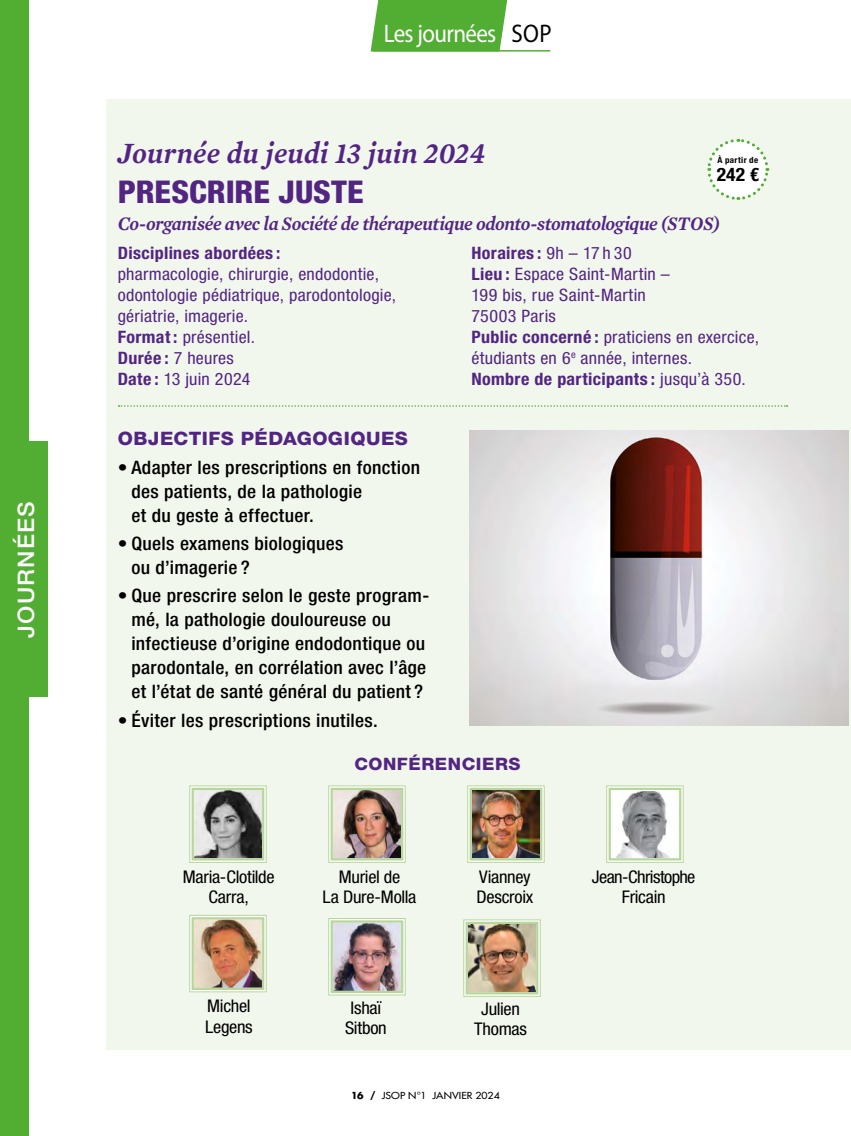
<style>
.page{position:relative;width:851px;height:1136px;background:#fff}
.page>*{position:absolute;margin:0;border:0;box-sizing:border-box;transform-origin:0 0}
.t1{font:800 condensed 31.35px "Helvetica Neue LT Std";color:#522583;scale:1.05 1}
.t2{font:italic 600 30px "Mercury Text G1";color:#522583;scale:.95 1}
.t3{font:25.5px "Myriad Pro";letter-spacing:-.03em;color:#fff;scale:.9 1}
.t4{font:500 22.8px "Helvetica Neue LT Std";letter-spacing:.05em;color:#fff;scale:1.05 1}
.t5{font:italic 600 19.5px "Mercury Text G1";letter-spacing:-.025em;color:#522583;scale:.95 1}
.t6{font:500 condensed 18.6px/24px "Helvetica Neue LT Std";letter-spacing:.015em;color:#000;scale:1.05 1}
.t7{font:800 18.6px "Helvetica Neue LT Std";letter-spacing:.025em;color:#522583;scale:1.05 1}
.t8{font:700 condensed 18.6px "Helvetica Neue LT Std";color:#000;scale:1.05 1}
.t9{font:condensed 17.4px/20.2px "Helvetica Neue LT Std";letter-spacing:-.015em;color:#000;text-align:center;scale:1.05 1}
.t10{font:condensed 17.1px/21px "Helvetica Neue LT Std";letter-spacing:.015em;color:#522583;scale:1.05 1}
.t11{font:700 condensed 17.1px "Helvetica Neue LT Std";letter-spacing:.02em;color:#522583;scale:1.05 1}
.t12{font:800 17.1px "Helvetica Neue LT Std";letter-spacing:.03em;color:#522583;scale:1.05 1}
.t13{font:500 9.45px "Futura Std";letter-spacing:.005em;color:#000;scale:1.11 1}
.t14{font:700 condensed 8.55px "Helvetica Neue LT Std";letter-spacing:.04em;color:#000;scale:1.05 1}
.s1{color:#000}
.s2{font-weight:700}
</style>
<div class="page">
<div style="left:106px;top:99px;width:744px;height:950px;background:#f2f7ed"></div>
<div style="left:370px;top:0;width:137px;height:51px;background:#52ae32"></div>
<hr style="left:373px;top:50px;width:177px;height:2px;background:#52ae32">
<div style="left:0;top:0;width:29px;height:1135px;background:#52ae32"></div>
<div style="left:10px;top:441px;width:38px;height:256px;background:#52ae32"></div>
<svg style="left:118px;top:405px;width:669px;height:2px"></svg>
<svg style="left:707px;top:138px;width:63px;height:62px"></svg>
<img style="left:189px;top:914px;width:78px;height:78px">
<div style="left:191px;top:917px;width:73px;height:72px;border:2px solid #b7d69b"></div>
<svg style="left:606px;top:785px;width:77px;height:78px;background:#c5c7c6"></svg>
<div style="left:608px;top:787px;width:73px;height:73px;border:2px solid #b7d69b"></div>
<img style="left:463px;top:919px;width:78px;height:77px">
<div style="left:465px;top:921px;width:73px;height:73px;border:2px solid #b7d69b"></div>
<img style="left:328px;top:785px;width:78px;height:78px">
<div style="left:330px;top:787px;width:73px;height:73px;border:2px solid #b7d69b"></div>
<svg style="left:189px;top:785px;width:78px;height:78px"></svg>
<div style="left:191px;top:787px;width:73px;height:73px;border:2px solid #b7d69b"></div>
<img style="left:467px;top:785px;width:78px;height:78px">
<div style="left:469px;top:787px;width:73px;height:73px;border:2px solid #b7d69b"></div>
<img style="left:328px;top:918px;width:78px;height:77px">
<div style="left:330px;top:920px;width:73px;height:73px;border:2px solid #b7d69b"></div>
<img style="left:470px;top:430px;width:378px;height:295px">
<p class="t4" style="left:12px;top:637px;width:131px;rotate:-90deg">JOURNÉES</p>
<h3 class="t3" style="left:383px;top:17px;width:188px">Les journées <span class="s1">SOP</span></h3>
<h2 class="t2" style="left:118px;top:131px;width:388px">Journée du jeudi 13 juin 2024</h2>
<h1 class="t1" style="left:118px;top:172px;width:236px">PRESCRIRE JUSTE</h1>
<p class="t5" style="left:118px;top:209px;width:635px">Co-organisée avec la Société de thérapeutique odonto-stomatologique (STOS)</p>
<p class="t14" style="left:717px;top:155px;width:40px">À partir de</p>
<p class="t8" style="left:716px;top:163px;width:42px">242 €</p>
<p class="t11" style="left:118px;top:242px;width:157px">Disciplines abordées :</p>
<p class="t10" style="left:118px;top:263px;width:266px">pharmacologie, chirurgie, endodontie, odontologie pédiatrique, parodontologie, gériatrie, imagerie.<br><span class="s2">Format :</span> présentiel.<br><span class="s2">Durée :</span> 7 heures<br><span class="s2">Date :</span> 13 juin 2024</p>
<p class="t7" style="left:118px;top:427px;width:278px">OBJECTIFS PÉDAGOGIQUES</p>
<p class="t6" style="left:131px;top:455px;width:276px;text-indent:-14px">• Adapter les prescriptions en fonction des patients, de la pathologie<br>et du geste à effectuer.</p>
<p class="t6" style="left:131px;top:531px;width:203px;text-indent:-14px">• Quels examens biologiques ou d’imagerie ?</p>
<p class="t6" style="left:131px;top:583px;width:285px;text-indent:-14px">• Que prescrire selon le geste program&shy;mé, la pathologie douloureuse ou infectieuse d’origine endodontique ou parodontale, en corrélation avec l’âge et l’état de santé général du patient ?</p>
<p class="t6" style="left:118px;top:707px;width:249px">• Éviter les prescriptions inutiles.</p>
<p class="t10" style="left:471px;top:242px;width:275px"><span class="s2">Horaires :</span> 9h – 17 h 30<br><span class="s2">Lieu :</span> Espace Saint-Martin –<br>199 bis, rue Saint-Martin<br>75003 Paris<br><span class="s2">Public concerné :</span> praticiens en exercice, étudiants en 6<sup>e</sup> année, internes.<br><span class="s2">Nombre de participants :</span> jusqu’à 350.</p>
<p class="t9" style="left:183px;top:866px;width:89px">Maria-Clotilde<br>Carra,</p>
<p class="t9" style="left:205px;top:995px;width:47px;text-align:left">Michel<br>Legens</p>
<p class="t12" style="left:354px;top:753px;width:160px">CONFÉRENCIERS</p>
<p class="t9" style="left:322px;top:866px;width:91px">Muriel de<br>La Dure-Molla</p>
<p class="t9" style="left:345px;top:997px;width:41px">Ishaï<br>Sitbon</p>
<p class="t9" style="left:476px;top:866px;width:56px;text-align:left">Vianney<br>Descroix</p>
<p class="t9" style="left:474px;top:998px;width:52px">Julien<br>Thomas</p>
<p class="t13" style="left:351px;top:1089px;width:135px"><span class="s2">16 /</span> JSOP N°1 JANVIER 2024</p>
<p class="t9" style="left:592px;top:866px;width:100px">Jean-Christophe<br>Fricain</p>
</div>
